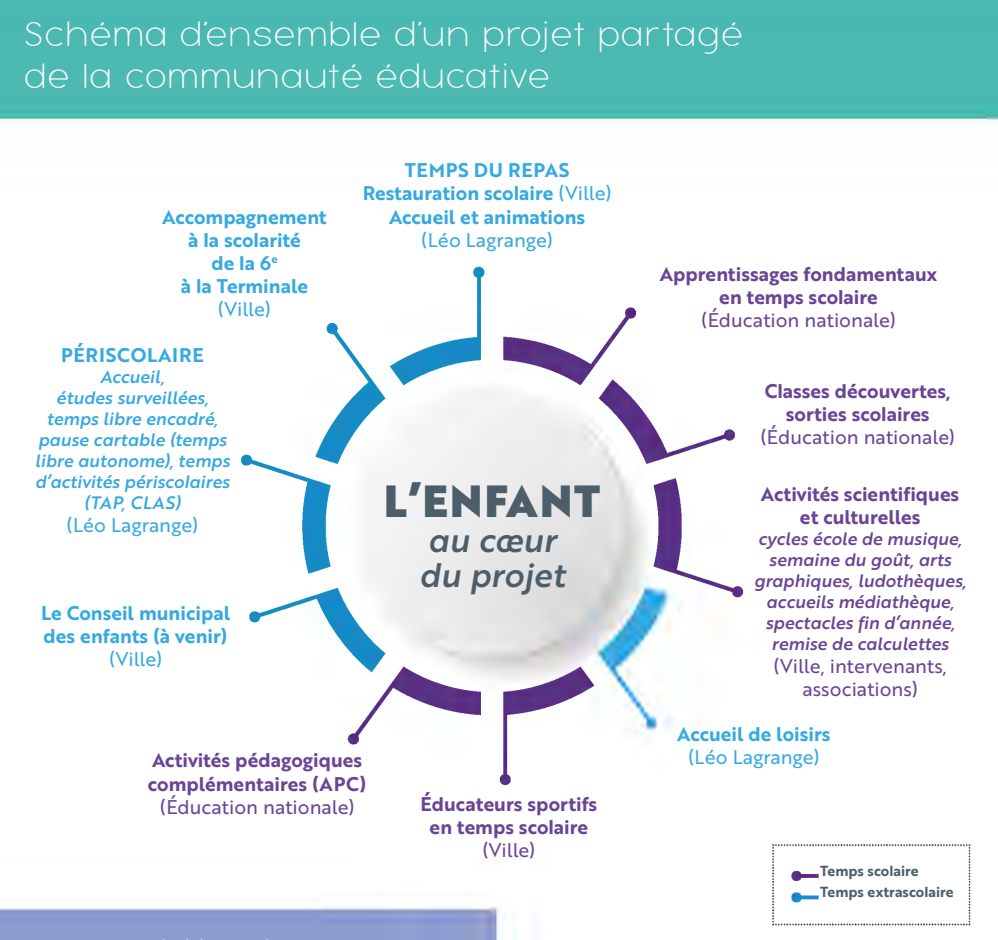
<style>
.page{position:relative;width:998px;height:940px;background:#fff}
.page>*{position:absolute;margin:0;border:0;box-sizing:border-box;transform-origin:0 0}
.t1{font:43.75px "Brother 1816 Black";letter-spacing:.04em;color:#4d5e6b}
.t2{font:200 38.5px/42px "Bubbleboddy";letter-spacing:.065em;color:#fff}
.t3{font:33.25px/35px "Brother 1816 Medium Italic";color:#4d5e6b}
.t4{font:19.25px/23.1px "Brother 1816 Bold";color:#6a4595;text-align:center}
.t5{font:19.25px/23.1px "Brother 1816 Bold";color:#36a9e1;text-align:center}
.t6{font:19.25px/23.1px "Brother 1816 Regular";color:#6a4595;text-align:center}
.t7{font:19.25px "Brother 1816 Regular";color:#36a9e1}
.t8{font:19.25px "Brother 1816 Bold";letter-spacing:.04em;color:#36a9e1}
.t9{font:17.5px/21px "Brother 1816 Medium Italic";color:#6a4595;text-align:center}
.t10{font:17.5px/21px "Brother 1816 Medium Italic";color:#36a9e1;text-align:center}
.t11{font:14.17px/21.5px "Brother 1816 Bold";color:#4d5e6b}
.s1{font-family:"Brother 1816 Regular"}
</style>
<div class="page">
<img style="left:0;top:0;width:997px;height:939px">
<h2 class="t2" style="left:25px;top:12px;width:718px">Schéma d’ensemble d’un projet partagé de la communauté éducative</h2>
<p class="t5" style="left:162px;top:204px;width:166px">Accompagnement à la scolarité<br>de la 6<sup>e<br></sup>à la Terminale</p>
<p class="t7" style="left:218px;top:294px;width:54px">(Ville)</p>
<p class="t8" style="left:61px;top:340px;width:144px">PÉRISCOLAIRE</p>
<p class="t10" style="left:35px;top:365px;width:196px">Accueil,<br>études surveillées, temps libre encadré, pause cartable (temps libre autonome), temps d’activités périscolaires (TAP, CLAS)</p>
<p class="t7" style="left:67px;top:511px;width:133px">(Léo Lagrange)</p>
<p class="t5" style="left:41px;top:600px;width:190px;text-align:left">Le Conseil municipal des enfants (à venir)</p>
<p class="t7" style="left:109px;top:644px;width:54px">(Ville)</p>
<p class="t5" style="left:362px;top:158px;width:250px">TEMPS DU REPAS<br>Restauration scolaire <span class="s1">(Ville)<br></span>Accueil et animations</p>
<p class="t7" style="left:421px;top:225px;width:133px">(Léo Lagrange)</p>
<h1 class="t1" style="left:383px;top:467px;width:218px">L’ENFANT</h1>
<h3 class="t3" style="left:419px;top:521px;width:147px">au cœur du projet</h3>
<p class="t4" style="left:148px;top:748px;width:220px;text-align:left">Activités pédagogiques complémentaires (APC)</p>
<p class="t6" style="left:160px;top:794px;width:196px">(Éducation nationale)</p>
<p class="t4" style="left:420px;top:791px;width:178px">Éducateurs sportifs en temps scolaire</p>
<p class="t6" style="left:482px;top:837px;width:54px">(Ville)</p>
<p class="t4" style="left:659px;top:262px;width:279px">Apprentissages fondamentaux en temps scolaire</p>
<p class="t6" style="left:701px;top:308px;width:196px">(Éducation nationale)</p>
<p class="t4" style="left:764px;top:378px;width:187px">Classes découvertes, sorties scolaires</p>
<p class="t6" style="left:760px;top:424px;width:196px">(Éducation nationale)</p>
<p class="t4" style="left:760px;top:481px;width:200px">Activités scientifiques et culturelles</p>
<p class="t9" style="left:753px;top:527px;width:214px">cycles école de musique, semaine du goût, arts graphiques, ludothèques, accueils médiathèque, spectacles fin d’année, remise de calculettes</p>
<p class="t6" style="left:773px;top:653px;width:175px">(Ville, intervenants, associations)</p>
<p class="t5" style="left:677px;top:721px;width:155px">Accueil de loisirs</p>
<p class="t7" style="left:687px;top:742px;width:133px">(Léo Lagrange)</p>
<p class="t11" style="left:819px;top:859px;width:135px">Temps scolaire<br>Temps extrascolaire</p>
</div>
